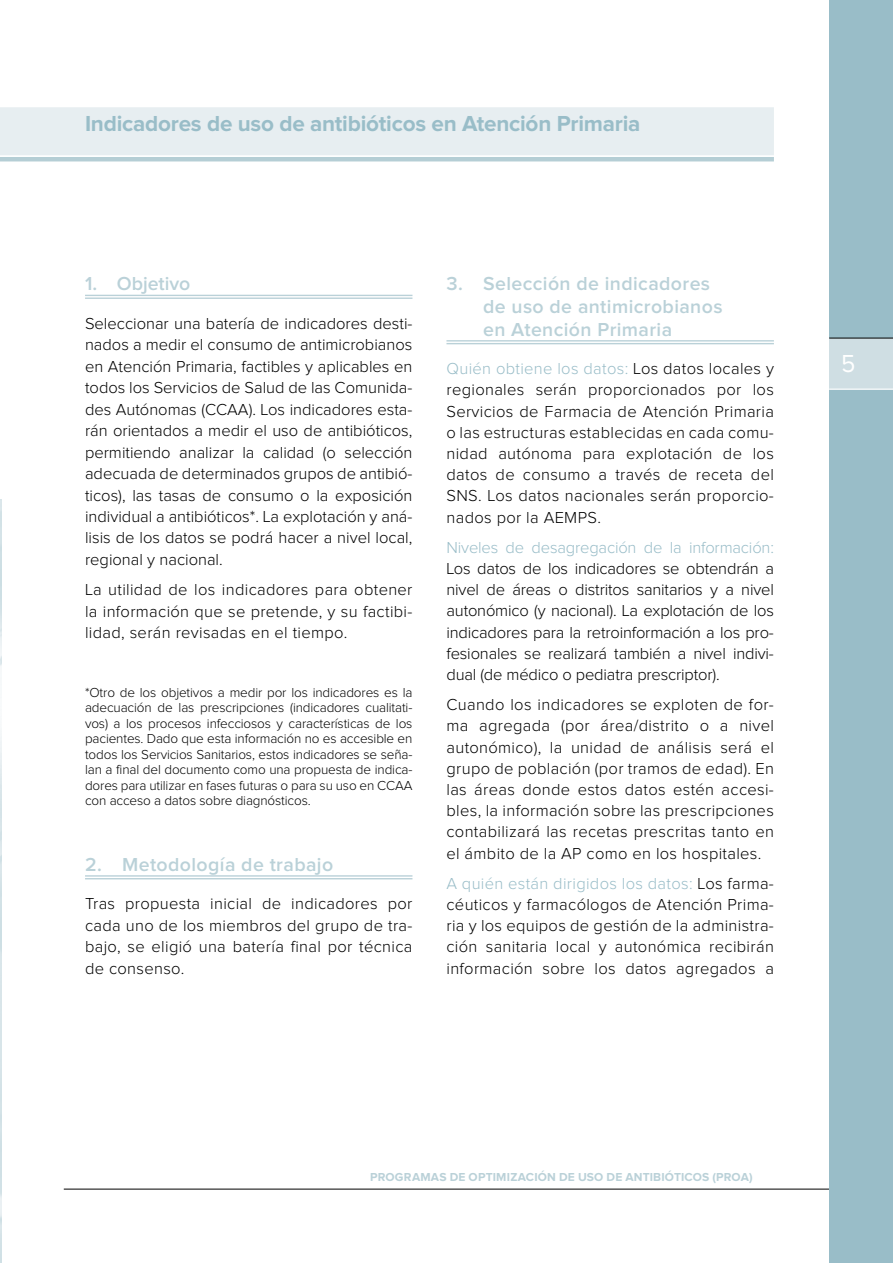
<style>
.page{position:relative;width:893px;height:1263px;background:#fff}
.page>*{position:absolute;margin:0;border:0;box-sizing:border-box;transform-origin:0 0}
.t1{font:25.5px "Proxima Nova";color:#fff;scale:.95 1}
.t2{font:700 22.5px "Proxima Nova";letter-spacing:-.01em;color:#99bdc8}
.t3{font:600 19.5px/22.6px "Proxima Nova";letter-spacing:.02em;color:#bad1d8}
.t4{font:600 19.5px "Proxima Nova";color:#bad1d8}
.t5{font:300 16.5px/21.1px "Proxima Nova";letter-spacing:.02em;color:#000;text-align:justify}
.t6{font:300 16.5px "Proxima Nova";letter-spacing:-.01em;color:#99bdc8}
.t7{font:300 13.5px/15.5px "Proxima Nova";letter-spacing:-.01em;color:#000;text-align:justify}
.t8{font:700 12px "Proxima Nova";letter-spacing:.02em;color:#bad1d8}
.s1{color:#99bdc8}
</style>
<div class="page">
<hr style="left:64px;top:1189px;width:829px;height:1px;background:#000">
<div style="left:829px;top:0;width:64px;height:1263px;background:#99bdc8"></div>
<div style="left:829px;top:338px;width:64px;height:51px;background:#cfdee3"></div>
<hr style="left:829px;top:338px;width:64px;height:1px;background:#000">
<hr style="left:829px;top:389px;width:64px;height:1px;background:#fff">
<hr style="left:0;top:59px;width:1px;height:331px;background:#99bdc8">
<hr style="left:0;top:390px;width:1px;height:64px;background:#b5ced5">
<hr style="left:0;top:454px;width:1px;height:45px;background:#cfdee3">
<hr style="left:85px;top:295px;width:327px;height:1px;background:#bad1d8">
<hr style="left:85px;top:297px;width:327px;height:2px;background:#bad1d8">
<hr style="left:85px;top:875px;width:327px;height:2px;background:#bad1d8">
<hr style="left:85px;top:878px;width:327px;height:1px;background:#bad1d8">
<hr style="left:446px;top:340px;width:328px;height:1px;background:#bad1d8">
<hr style="left:446px;top:343px;width:328px;height:1px;background:#bad1d8">
<div style="left:0;top:107px;width:774px;height:48px;background:#e7eef1"></div>
<hr style="left:0;top:157px;width:774px;height:4px;background:#b5ced5">
<h2 class="t2" style="left:85px;top:113px;width:557px">Indicadores de uso de antibióticos en Atención Primaria</h2>
<p class="t4" style="left:85px;top:275px;width:107px">1. Objetivo</p>
<p class="t5" style="left:85px;top:313px;width:329px">Seleccionar una batería de indicadores desti&shy;nados a medir el consumo de antimicrobianos en Atención Primaria, factibles y aplicables en todos los Servicios de Salud de las Comunida&shy;des Autónomas (CCAA). Los indicadores esta&shy;rán orientados a medir el uso de antibióticos, permitiendo analizar la calidad (o selección adecuada de determinados grupos de antibió&shy;ticos), las tasas de consumo o la exposición individual a antibióticos*. La explotación y aná&shy;lisis de los datos se podrá hacer a nivel local, regional y nacional.</p>
<p class="t5" style="left:85px;top:580px;width:329px">La utilidad de los indicadores para obtener la información que se pretende, y su factibi&shy;lidad, serán revisadas en el tiempo.</p>
<p class="t7" style="left:85px;top:685px;width:329px">*Otro de los objetivos a medir por los indicadores es la adecuación de las prescripciones (indicadores cualitati&shy;vos) a los procesos infecciosos y características de los pacientes. Dado que esta información no es accesible en todos los Servicios Sanitarios, estos indicadores se seña&shy;lan a final del documento como una propuesta de indica&shy;dores para utilizar en fases futuras o para su uso en CCAA con acceso a datos sobre diagnósticos.</p>
<p class="t3" style="left:85px;top:854px;width:250px">2. Metodología de trabajo</p>
<p class="t5" style="left:85px;top:894px;width:329px">Tras propuesta inicial de indicadores por cada uno de los miembros del grupo de tra&shy;bajo, se eligió una batería final por técnica de consenso.</p>
<p class="t3" style="left:483px;top:273px;width:241px;text-indent:-37px">3. Selección de indicadores de uso de antimicrobianos en Atención Primaria</p>
<p class="t5" style="left:446px;top:359px;width:329px"><span class="s1">Quién obtiene los datos:</span> Los datos locales y regionales serán proporcionados por los Servicios de Farmacia de Atención Primaria o las estructuras establecidas en cada comu&shy;nidad autónoma para explotación de los datos de consumo a través de receta del SNS. Los datos nacionales serán proporcio&shy;nados por la AEMPS.</p>
<p class="t6" style="left:446px;top:540px;width:329px">Niveles de desagregación de la información:</p>
<p class="t5" style="left:446px;top:559px;width:329px">Los datos de los indicadores se obtendrán a nivel de áreas o distritos sanitarios y a nivel autonómico (y nacional). La explotación de los indicadores para la retroinformación a los pro&shy;fesionales se realizará también a nivel indivi&shy;dual (de médico o pediatra prescriptor).</p>
<p class="t5" style="left:446px;top:695px;width:329px">Cuando los indicadores se exploten de for&shy;ma agregada (por área/distrito o a nivel autonómico), la unidad de análisis será el grupo de población (por tramos de edad). En las áreas donde estos datos estén accesi&shy;bles, la información sobre las prescripciones contabilizará las recetas prescritas tanto en el ámbito de la AP como en los hospitales.</p>
<p class="t5" style="left:446px;top:873px;width:329px"><span class="s1">A quién están dirigidos los datos:</span> Los farma&shy;céuticos y farmacólogos de Atención Prima&shy;ria y los equipos de gestión de la administra&shy;ción sanitaria local y autonómica recibirán información sobre los datos agregados a</p>
<h1 class="t1" style="left:841px;top:352px;width:17px">5</h1>
<p class="t8" style="left:370px;top:1171px;width:384px">PROGRAMAS DE OPTIMIZACIÓN DE USO DE ANTIBIÓTICOS (PROA)</p>
</div>
